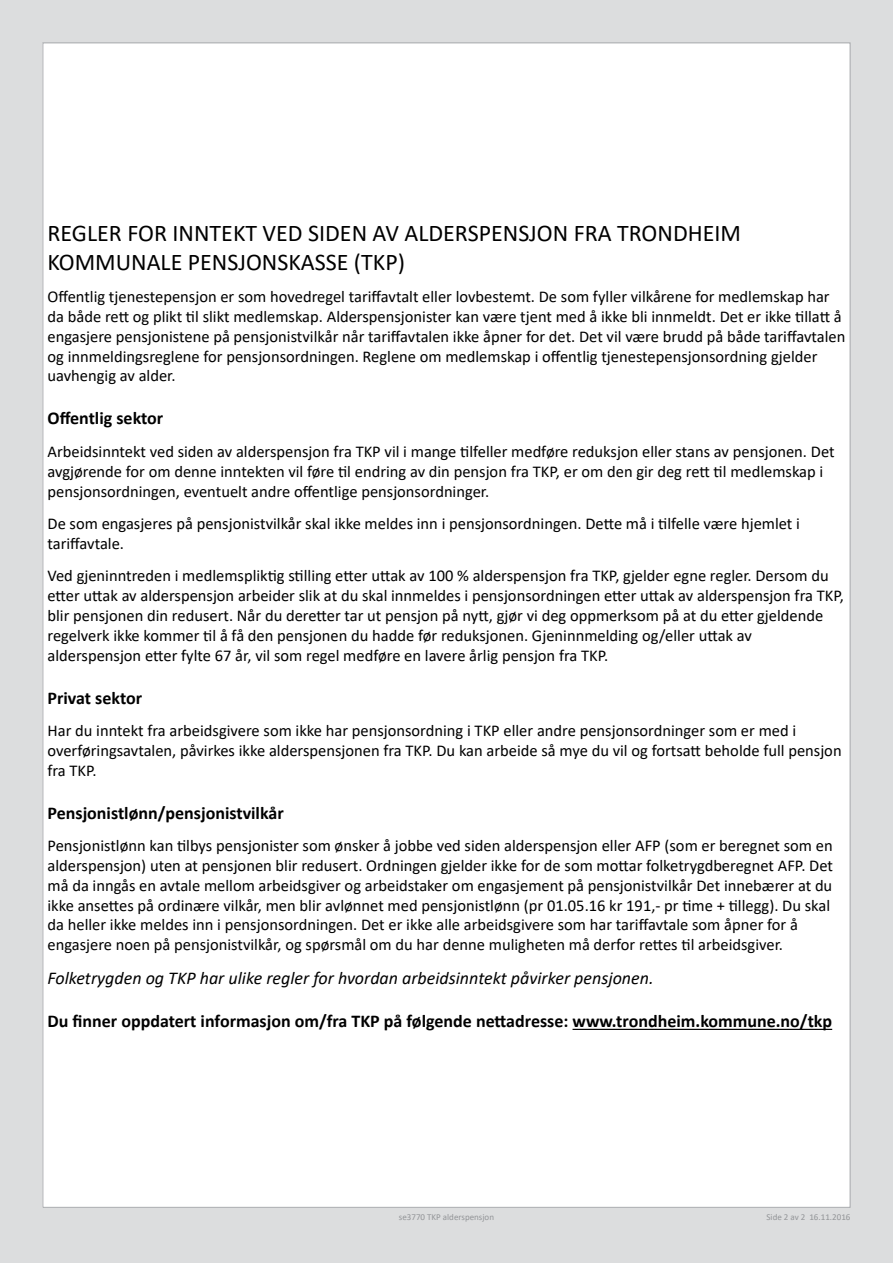
<style>
.page{position:relative;width:893px;height:1263px;background:#dcddde}
.page>*{position:absolute;margin:0;border:0;box-sizing:border-box;transform-origin:0 0}
.t1{font:24px/28.8px "Calibri";color:#000}
.t2{font:700 18px "Calibri";color:#000}
.t3{font:italic 18px "Calibri";color:#000}
.t4{font:16.5px/19.8px "Calibri";color:#000}
.t5{font:9px "Calibri";color:#939598}
</style>
<div class="page">
<div style="left:43px;top:43px;width:807px;height:1164px;background:#fff"></div>
<hr style="left:572px;top:1029px;width:260px;height:1px;background:#000">
<h1 class="t1" style="left:48px;top:218px;width:695px">REGLER FOR INNTEKT VED SIDEN AV ALDERSPENSJON FRA TRONDHEIM<br>KOMMUNALE PENSJONSKASSE (TKP)</h1>
<p class="t4" style="left:48px;top:286px;width:799px">Offentlig tjenestepensjon er som hovedregel tariffavtalt eller lovbestemt. De som fyller vilkårene for medlemskap har da både rett og plikt til slikt medlemskap. Alderspensjonister kan være tjent med å ikke bli innmeldt. Det er ikke tillatt å engasjere pensjonistene på pensjonistvilkår når tariffavtalen ikke åpner for det. Det vil være brudd på både tariffavtalen og innmeldingsreglene for pensjonsordningen. Reglene om medlemskap i offentlig tjenestepensjonsordning gjelder uavhengig av alder.</p>
<p class="t2" style="left:48px;top:406px;width:117px">Offentlig sektor</p>
<p class="t4" style="left:48px;top:441px;width:789px">Arbeidsinntekt ved siden av alderspensjon fra TKP vil i mange tilfeller medføre reduksjon eller stans av pensjonen. Det avgjørende for om denne inntekten vil føre til endring av din pensjon fra TKP, er om den gir deg rett til medlemskap i pensjonsordningen, eventuelt andre offentlige pensjonsordninger.</p>
<p class="t4" style="left:48px;top:513px;width:754px">De som engasjeres på pensjonistvilkår skal ikke meldes inn i pensjonsordningen. Dette må i tilfelle være hjemlet i tariffavtale.</p>
<p class="t4" style="left:48px;top:566px;width:798px">Ved gjeninntreden i medlemspliktig stilling etter uttak av 100 % alderspensjon fra TKP, gjelder egne regler. Dersom du etter uttak av alderspensjon arbeider slik at du skal innmeldes i pensjonsordningen etter uttak av alderspensjon fra TKP, blir pensjonen din redusert. Når du deretter tar ut pensjon på nytt, gjør vi deg oppmerksom på at du etter gjeldende regelverk ikke kommer til å få den pensjonen du hadde før reduksjonen. Gjeninnmelding og/eller uttak av alderspensjon etter fylte 67 år, vil som regel medføre en lavere årlig pensjon fra TKP.</p>
<p class="t2" style="left:48px;top:685px;width:96px">Privat sektor</p>
<p class="t4" style="left:48px;top:720px;width:796px">Har du inntekt fra arbeidsgivere som ikke har pensjonsordning i TKP eller andre pensjonsordninger som er med i overføringsavtalen, påvirkes ikke alderspensjonen fra TKP. Du kan arbeide så mye du vil og fortsatt beholde full pensjon fra TKP.</p>
<p class="t2" style="left:48px;top:800px;width:238px">Pensjonistlønn/pensjonistvilkår</p>
<p class="t4" style="left:48px;top:835px;width:787px">Pensjonistlønn kan tilbys pensjonister som ønsker å jobbe ved siden alderspensjon eller AFP (som er beregnet som en alderspensjon) uten at pensjonen blir redusert. Ordningen gjelder ikke for de som mottar folketrygdberegnet AFP. Det må da inngås en avtale mellom arbeidsgiver og arbeidstaker om engasjement på pensjonistvilkår Det innebærer at du ikke ansettes på ordinære vilkår, men blir avlønnet med pensjonistlønn (pr 01.05.16 kr 191,- pr time + tillegg). Du skal da heller ikke meldes inn i pensjonsordningen. Det er ikke alle arbeidsgivere som har tariffavtale som åpner for å engasjere noen på pensjonistvilkår, og spørsmål om du har denne muligheten må derfor rettes til arbeidsgiver.</p>
<p class="t3" style="left:48px;top:966px;width:607px">Folketrygden og TKP har ulike regler for hvordan arbeidsinntekt påvirker pensjonen.</p>
<p class="t2" style="left:48px;top:1009px;width:786px">Du finner oppdatert informasjon om/fra TKP på følgende nettadresse: www.trondheim.kommune.no/tkp</p>
<p class="t5" style="left:399px;top:1211px;width:97px">se3770 TKP alderspensjon</p>
<p class="t5" style="left:766px;top:1211px;width:85px">Side 2 av 2 16.11.2016</p>
</div>
